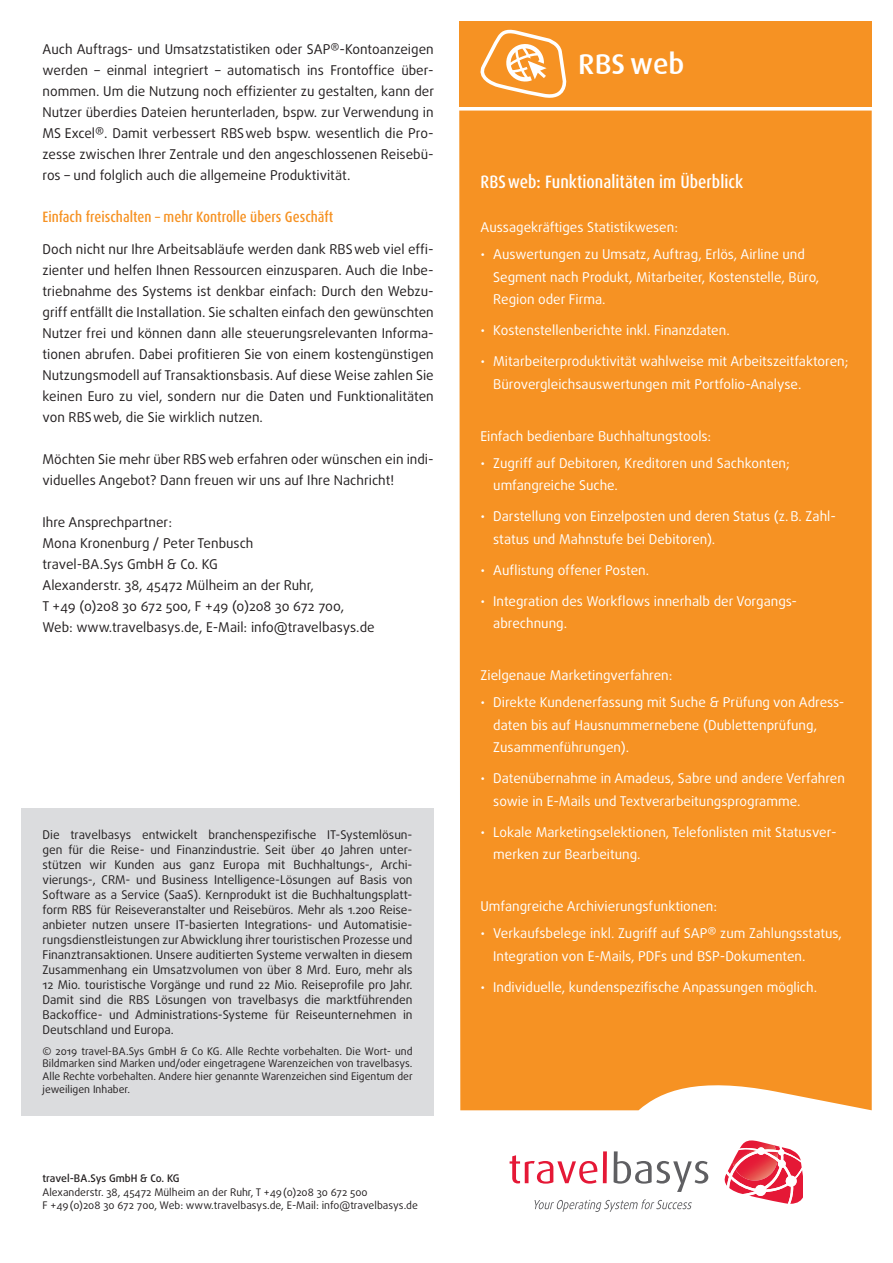
<style>
.page{position:relative;width:893px;height:1263px;background:#fff}
.page>*{position:absolute;margin:0;border:0;box-sizing:border-box;transform-origin:0 0}
.t1{font:500 28.8px "Dax";color:#fff}
.Box_Headline{font:500 condensed 18px "Dax OT";color:#fff}
.Zwischenüberschrift{font:500 condensed 15px "Dax OT";color:#f69223}
.Fliesstext{font:13.5px/21px "Daxline OT";color:#231f20;text-align:justify}
.Box_Zwischenüberschr{font:13.5px/22.5px "Daxline OT";color:#fff}
.Boilerplate{font:12px/15px "Daxline OT";color:#231f20;text-align:justify}
.Copyright{font:10.5px/12.6px "Daxline OT";color:#231f20;text-align:justify}
.Adresszeile{font:10.5px "Daxline OT";color:#231f20}
.Firmenname{font:500 10.5px "Daxline OT";letter-spacing:-.005em;color:#231f20}
</style>
<div class="page">
<div style="left:459px;top:21px;width:413px;height:85px;background:#f69223"></div>
<div style="left:459px;top:111px;width:413px;height:999px;background:#f69223"></div>
<svg style="left:480px;top:29px;width:87px;height:69px"></svg>
<svg style="left:534px;top:1199px;width:158px;height:13px"></svg>
<svg style="left:510px;top:1155px;width:87px;height:28px"></svg>
<svg style="left:603px;top:1151px;width:4px;height:32px"></svg>
<svg style="left:614px;top:1151px;width:94px;height:41px"></svg>
<svg style="left:724px;top:1140px;width:79px;height:64px"></svg>
<div style="left:21px;top:808px;width:413px;height:308px;background:#dbdcde"></div>
<p class="Fliesstext" style="left:43px;top:39px;width:393px">Auch Auftrags- und Umsatzstatistiken oder SAP®-Kontoanzeigen werden – einmal integriert – automatisch ins Frontoffice über&shy;nommen. Um die Nutzung noch effizienter zu gestalten, kann der Nutzer überdies Dateien herunterladen, bspw. zur Verwendung in MS Excel®. Damit verbessert RBSweb bspw. wesentlich die Pro&shy;zesse zwischen Ihrer Zentrale und den angeschlossenen Reisebü&shy;ros – und folglich auch die allgemeine Produktivität.</p>
<p class="Zwischenüberschrift" style="left:43px;top:207px;width:292px">Einfach freischalten – mehr Kontrolle übers Geschäft</p>
<p class="Fliesstext" style="left:43px;top:238px;width:393px">Doch nicht nur Ihre Arbeitsabläufe werden dank RBSweb viel effi&shy;zienter und helfen Ihnen Ressourcen einzusparen. Auch die Inbe&shy;triebnahme des Systems ist denkbar einfach: Durch den Webzu&shy;griff entfällt die Installation. Sie schalten einfach den gewünschten Nutzer frei und können dann alle steuerungsrelevanten Informa&shy;tionen abrufen. Dabei profitieren Sie von einem kostengünstigen Nutzungsmodell auf Transaktionsbasis. Auf diese Weise zahlen Sie keinen Euro zu viel, sondern nur die Daten und Funktionalitäten von RBSweb, die Sie wirklich nutzen.</p>
<p class="Fliesstext" style="left:43px;top:448px;width:393px">Möchten Sie mehr über RBSweb erfahren oder wünschen ein indi&shy;viduelles Angebot? Dann freuen wir uns auf Ihre Nachricht!</p>
<p class="Fliesstext" style="left:43px;top:511px;width:212px;text-align:left">Ihre Ansprechpartner:<br>Mona Kronenburg / Peter Tenbusch travel-BA.Sys GmbH &amp; Co. KG</p>
<p class="Fliesstext" style="left:43px;top:574px;width:273px">Alexanderstr. 38, 45472 Mülheim an der Ruhr,</p>
<p class="Fliesstext" style="left:43px;top:595px;width:303px">T +49 (0)208 30 672 500, F +49 (0)208 30 672 700,</p>
<p class="Fliesstext" style="left:43px;top:616px;width:334px">Web: www.travelbasys.de, E-Mail: info@travelbasys.de</p>
<p class="Boilerplate" style="left:43px;top:827px;width:372px">Die travelbasys entwickelt branchenspezifische IT-Systemlösun&shy;gen für die Reise- und Finanzindustrie. Seit über 40 Jahren unter&shy;stützen wir Kunden aus ganz Europa mit Buchhaltungs-, Archi&shy;vierungs-, CRM- und Business Intelligence-Lösungen auf Basis von Software as a Service (SaaS). Kernprodukt ist die Buchhaltungsplatt&shy;form RBS für Reiseveranstalter und Reisebüros. Mehr als 1.200 Reise&shy;anbieter nutzen unsere IT-basierten Integrations- und Automatisie&shy;rungsdienstleistungen zur Abwicklung ihrer touristischen Prozesse und Finanztransaktionen. Unsere auditierten Systeme verwalten in diesem Zusammenhang ein Umsatzvolumen von über 8 Mrd. Euro, mehr als 12 Mio. touristische Vorgänge und rund 22 Mio. Reiseprofile pro Jahr.<br>Damit sind die RBS Lösungen von travelbasys die marktführenden Backoffice- und Administrations-Systeme für Reiseunternehmen in Deutschland und Europa.</p>
<p class="Copyright" style="left:43px;top:1045px;width:372px">© 2019 travel-BA.Sys GmbH &amp; Co KG. Alle Rechte vorbehalten. Die Wort- und Bildmarken sind Marken und/oder eingetragene Warenzeichen von travelbasys.<br>Alle Rechte vorbehalten. Andere hier genannte Warenzeichen sind Eigentum der jeweiligen Inhaber.</p>
<p class="Firmenname" style="left:43px;top:1171px;width:139px">travel-BA.Sys GmbH &amp; Co. KG</p>
<p class="Adresszeile" style="left:43px;top:1185px;width:327px">Alexanderstr. 38, 45472 Mülheim an der Ruhr, T +49(0)208 30 672 500</p>
<p class="Adresszeile" style="left:43px;top:1198px;width:377px">F +49(0)208 30 672 700, Web: www.travelbasys.de, E-Mail: info@travelbasys.de</p>
<h1 class="t1" style="left:578px;top:48px;width:108px">RBS web</h1>
<p class="Box_Headline" style="left:480px;top:171px;width:264px">RBSweb: Funktionalitäten im Überblick</p>
<p class="Box_Zwischenüberschr" style="left:480px;top:216px;width:199px">Aussagekräftiges Statistikwesen:</p>
<p class="Box_Zwischenüberschr" style="left:493px;top:243px;width:328px;text-indent:-13px">• Auswertungen zu Umsatz, Auftrag, Erlös, Airline und<br>Segment nach Produkt, Mitarbeiter, Kostenstelle, Büro,<br>Region oder Firma.</p>
<p class="Box_Zwischenüberschr" style="left:480px;top:319px;width:251px">• Kostenstellenberichte inkl. Finanzdaten.</p>
<p class="Box_Zwischenüberschr" style="left:493px;top:350px;width:357px;text-indent:-13px">• Mitarbeiterproduktivität wahlweise mit Arbeitszeitfaktoren;<br>Bürovergleichsauswertungen mit Portfolio-Analyse.</p>
<p class="Box_Zwischenüberschr" style="left:480px;top:425px;width:232px">Einfach bedienbare Buchhaltungstools:</p>
<p class="Box_Zwischenüberschr" style="left:493px;top:451px;width:298px;text-indent:-13px">• Zugriff auf Debitoren, Kreditoren und Sachkonten; umfangreiche Suche.</p>
<p class="Box_Zwischenüberschr" style="left:493px;top:505px;width:344px;text-indent:-13px">• Darstellung von Einzelposten und deren Status (z.B. Zahl&shy;status und Mahnstufe bei Debitoren).</p>
<p class="Box_Zwischenüberschr" style="left:480px;top:558px;width:170px">• Auflistung offener Posten.</p>
<p class="Box_Zwischenüberschr" style="left:493px;top:589px;width:305px;text-indent:-13px">• Integration des Workflows innerhalb der Vorgangs&shy;abrechnung.</p>
<p class="Box_Zwischenüberschr" style="left:480px;top:664px;width:194px">Zielgenaue Marketingverfahren:</p>
<p class="Box_Zwischenüberschr" style="left:493px;top:691px;width:353px;text-indent:-13px">• Direkte Kundenerfassung mit Suche &amp; Prüfung von Adress&shy;daten bis auf Hausnummernebene (Dublettenprüfung,<br>Zusammenführungen).</p>
<p class="Box_Zwischenüberschr" style="left:493px;top:767px;width:353px;text-indent:-13px">• Datenübernahme in Amadeus, Sabre und andere Verfahren sowie in E-Mails und Textverarbeitungsprogramme.</p>
<p class="Box_Zwischenüberschr" style="left:493px;top:820px;width:345px;text-indent:-13px">• Lokale Marketingselektionen, Telefonlisten mit Statusver&shy;merken zur Bearbeitung.</p>
<p class="Box_Zwischenüberschr" style="left:480px;top:895px;width:238px">Umfangreiche Archivierungsfunktionen:</p>
<p class="Box_Zwischenüberschr" style="left:493px;top:922px;width:350px;text-indent:-13px">• Verkaufsbelege inkl. Zugriff auf SAP® zum Zahlungsstatus,<br>Integration von E-Mails, PDFs und BSP-Dokumenten.</p>
<p class="Box_Zwischenüberschr" style="left:480px;top:976px;width:338px">• Individuelle, kundenspezifische Anpassungen möglich.</p>
</div>
